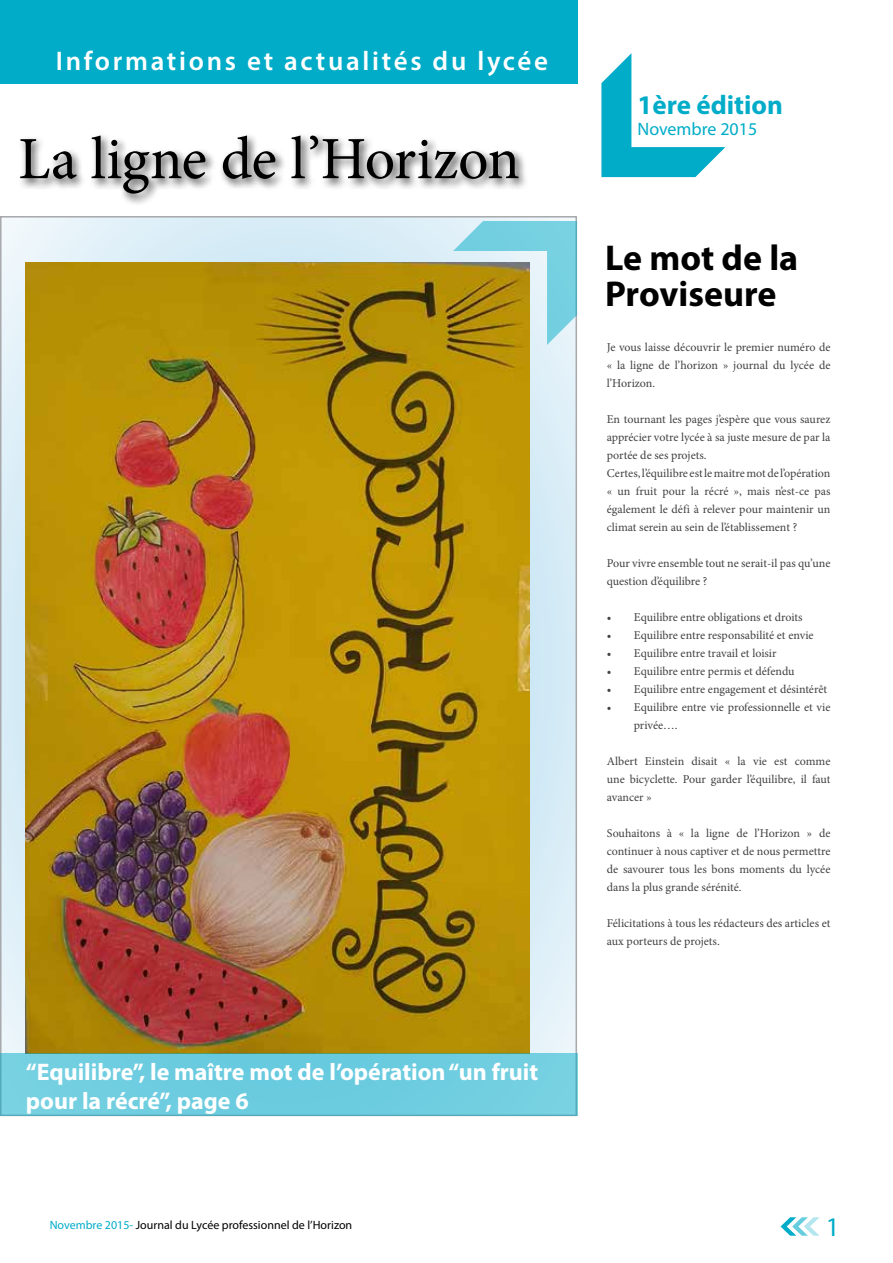
<style>
.page{position:relative;width:893px;height:1263px;background:#fff}
.page>*{position:absolute;margin:0;border:0;box-sizing:border-box;transform-origin:0 0}
.t1{font:60px "Minion Pro";letter-spacing:-.005em;color:#000}
.t2{font:700 36px/36px "Myriad Pro";color:#000}
.t3{font:600 27px "Myriad Pro";letter-spacing:.1em;color:#fff}
.t4{font:700 27px "Myriad Pro";color:#00acc8}
.t5{font:27px "Myriad Pro";color:#00acc8}
.t6{font:700 24px/28.8px "Myriad Pro";color:#fff}
.t7{font:18px "Myriad Pro";color:#00acc8}
.t8{font:12px/18px "Minion Pro";color:#414042}
.t9{font:12px "Myriad Pro";color:#000}
.s1{color:#00acc8}
</style>
<div class="page">
<svg style="left:780px;top:1217px;width:39px;height:19px"></svg>
<svg style="left:3px;top:219px;width:571px;height:835px;background:#daecf4"></svg>
<img style="left:26px;top:262px;width:504px;height:792px">
<div style="left:0;top:0;width:577px;height:83px;background:#00acc8"></div>
<div style="left:17px;top:132px;width:513px;height:74px;background:#000;opacity:.75"></div>
<svg style="left:453px;top:221px;width:124px;height:124px;background:#a1b78f"></svg>
<svg style="left:601px;top:53px;width:124px;height:124px"></svg>
<div style="left:0;top:1054px;width:577px;height:62px;background:#6ecde0"></div>
<h3 class="t3" style="left:56px;top:44px;width:494px">Informations et actualités du lycée</h3>
<h1 class="t1" style="left:18px;top:119px;width:503px">La ligne de l’Horizon</h1>
<h3 class="t6" style="left:26px;top:1057px;width:514px">“Equilibre”, le maître mot de l’opération “un fruit pour la récré”, page 6</h3>
<h3 class="t4" style="left:637px;top:87px;width:147px">1ère édition</h3>
<h3 class="t7" style="left:637px;top:118px;width:121px">Novembre 2015</h3>
<h2 class="t2" style="left:605px;top:239px;width:195px">Le mot de la<br>Proviseure</h2>
<p class="t8" style="left:607px;top:338px;width:225px;text-align:justify">Je vous laisse découvrir le premier numéro de « la ligne de l’horizon » journal du lycée de l’Horizon.</p>
<p class="t8" style="left:607px;top:410px;width:225px">En tournant les pages j’espère que vous saurez apprécier votre lycée à sa juste mesure de par la portée de ses projets.<br>Certes, l’équilibre est le maitre mot de l’opération « un fruit pour la récré », mais n’est-ce pas également le défi à relever pour maintenir un climat serein au sein de l’établissement ?</p>
<p class="t8" style="left:607px;top:554px;width:225px">Pour vivre ensemble tout ne serait-il pas qu’une question d’équilibre ?</p>
<p class="t8" style="left:607px;top:608px;width:197px">• Equilibre entre obligations et droits</p>
<p class="t8" style="left:607px;top:626px;width:208px">• Equilibre entre responsabilité et envie</p>
<p class="t8" style="left:607px;top:644px;width:171px">• Equilibre entre travail et loisir</p>
<p class="t8" style="left:607px;top:662px;width:189px">• Equilibre entre permis et défendu</p>
<p class="t8" style="left:607px;top:680px;width:222px">• Equilibre entre engagement et désintérêt</p>
<p class="t8" style="left:634px;top:698px;width:198px;text-indent:-27px">• Equilibre entre vie professionnelle et vie privée….</p>
<p class="t8" style="left:607px;top:752px;width:225px;text-align:justify">Albert Einstein disait « la vie est comme une bicyclette. Pour garder l’équilibre, il faut avancer »</p>
<p class="t8" style="left:607px;top:824px;width:225px;text-align:justify">Souhaitons à « la ligne de l’Horizon » de continuer à nous captiver et de nous permettre de savourer tous les bons moments du lycée dans la plus grande sérénité.</p>
<p class="t8" style="left:607px;top:914px;width:225px">Félicitations à tous les rédacteurs des articles et aux porteurs de projets.</p>
<p class="t9" style="left:50px;top:1218px;width:304px"><span class="s1">Novembre 2015-</span> Journal du Lycée professionnel de l’Horizon</p>
<h3 class="t5" style="left:826px;top:1210px;width:15px">1</h3>
</div>
